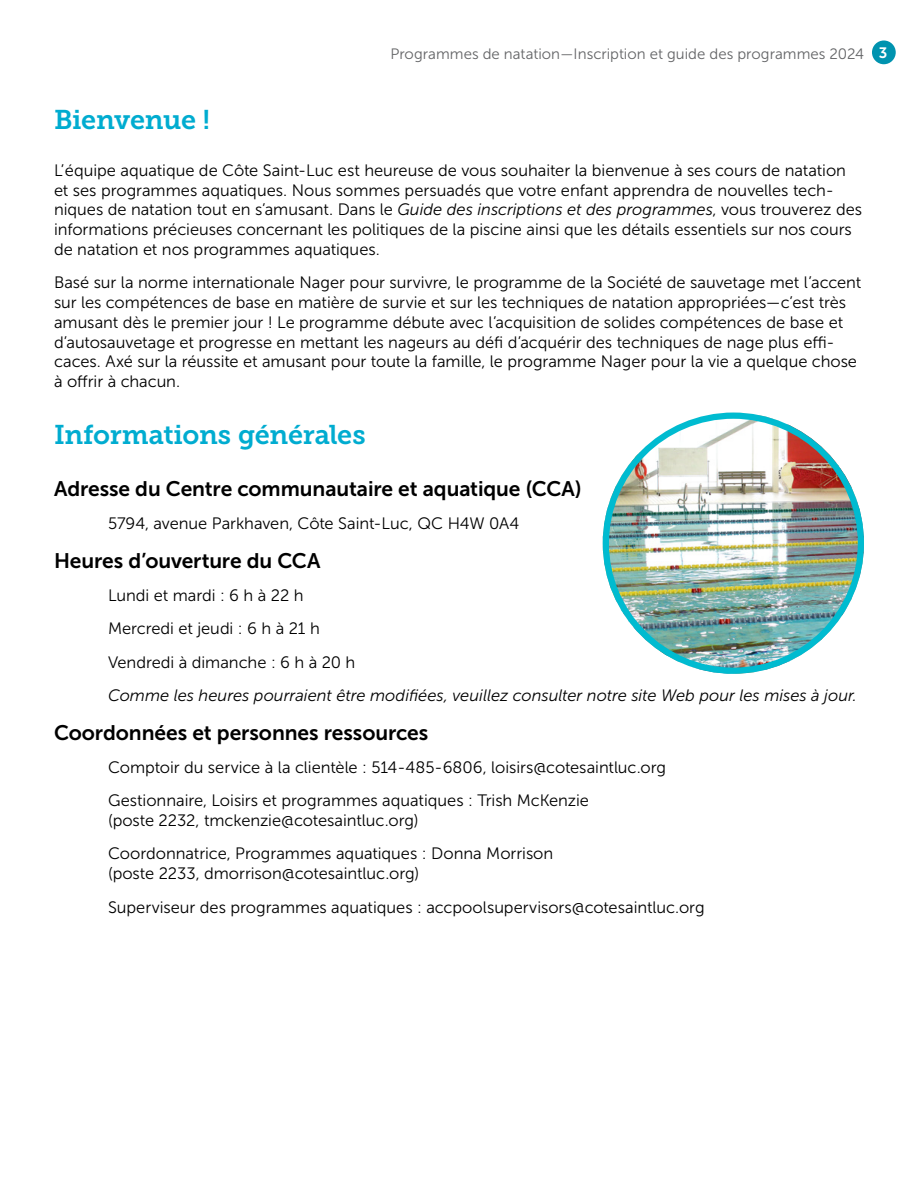
<style>
.page{position:relative;width:918px;height:1188px;background:#fff}
.page>*{position:absolute;margin:0;border:0;box-sizing:border-box;transform-origin:0 0}
.Headers{font:27px "Museo Slab 700";letter-spacing:-.015em;color:#00acd0}
.Subheads{font:21px "Museo Sans 700";letter-spacing:-.005em;color:#000}
.Paragraphs{font:16.5px/19.8px "Museo Sans 300";color:#000}
.Paragraphs-2{font:italic 16.5px "Museo Sans 300";color:#000}
.t1{font:15px "Museo Sans 300";color:#636466}
.s1{font-family:"Museo Sans 700";color:#fff}
.s2{font-style:italic}
</style>
<div class="page">
<img style="left:603px;top:413px;width:261px;height:261px;border-radius:131px">
<div style="left:603px;top:413px;width:261px;height:261px;border:6px solid #00bbd0;border-radius:50%"></div>
<div style="left:872px;top:41px;width:24px;height:23px;background:#0093af;border-radius:50%"></div>
<p class="t1" style="left:390px;top:46px;width:499px">Programmes de natation—Inscription et guide des programmes 2024 <span class="s1">3</span></p>
<p class="Headers" style="left:54px;top:104px;width:158px">Bienvenue !</p>
<p class="Paragraphs" style="left:54px;top:160px;width:810px">L’équipe aquatique de Côte Saint-Luc est heureuse de vous souhaiter la bienvenue à ses cours de natation et ses programmes aquatiques. Nous sommes persuadés que votre enfant apprendra de nouvelles tech&shy;niques de natation tout en s’amusant. Dans le <span class="s2">Guide des inscriptions et des programmes</span>, vous trouverez des informations précieuses concernant les politiques de la piscine ainsi que les détails essentiels sur nos cours de natation et nos programmes aquatiques.</p>
<p class="Paragraphs" style="left:54px;top:273px;width:809px">Basé sur la norme internationale Nager pour survivre, le programme de la Société de sauvetage met l’accent sur les compétences de base en matière de survie et sur les techniques de natation appropriées—c’est très amusant dès le premier jour ! Le programme débute avec l’acquisition de solides compétences de base et d’autosauvetage et progresse en mettant les nageurs au défi d’acquérir des techniques de nage plus effi&shy;caces. Axé sur la réussite et amusant pour toute la famille, le programme Nager pour la vie a quelque chose à offrir à chacun.</p>
<p class="Headers" style="left:54px;top:419px;width:313px">Informations générales</p>
<p class="Subheads" style="left:54px;top:477px;width:529px">Adresse du Centre communautaire et aquatique (CCA)</p>
<p class="Paragraphs" style="left:108px;top:514px;width:413px">5794, avenue Parkhaven, Côte Saint-Luc, QC H4W 0A4</p>
<p class="Subheads" style="left:54px;top:549px;width:268px">Heures d’ouverture du CCA</p>
<p class="Paragraphs" style="left:108px;top:586px;width:197px">Lundi et mardi : 6 h à 22 h</p>
<p class="Paragraphs" style="left:108px;top:619px;width:213px">Mercredi et jeudi : 6 h à 21 h</p>
<p class="Paragraphs" style="left:108px;top:652px;width:249px">Vendredi à dimanche : 6 h à 20 h</p>
<p class="Paragraphs-2" style="left:108px;top:686px;width:750px">Comme les heures pourraient être modifiées, veuillez consulter notre site Web pour les mises à jour.</p>
<p class="Subheads" style="left:54px;top:721px;width:376px">Coordonnées et personnes ressources</p>
<p class="Paragraphs" style="left:108px;top:758px;width:560px">Comptoir du service à la clientèle : 514-485-6806, loisirs@cotesaintluc.org</p>
<p class="Paragraphs" style="left:108px;top:791px;width:483px">Gestionnaire, Loisirs et programmes aquatiques : Trish McKenzie (poste 2232, tmckenzie@cotesaintluc.org)</p>
<p class="Paragraphs" style="left:108px;top:844px;width:447px">Coordonnatrice, Programmes aquatiques : Donna Morrison (poste 2233, dmorrison@cotesaintluc.org)</p>
<p class="Paragraphs" style="left:108px;top:897px;width:598px">Superviseur des programmes aquatiques : accpoolsupervisors@cotesaintluc.org</p>
</div>
